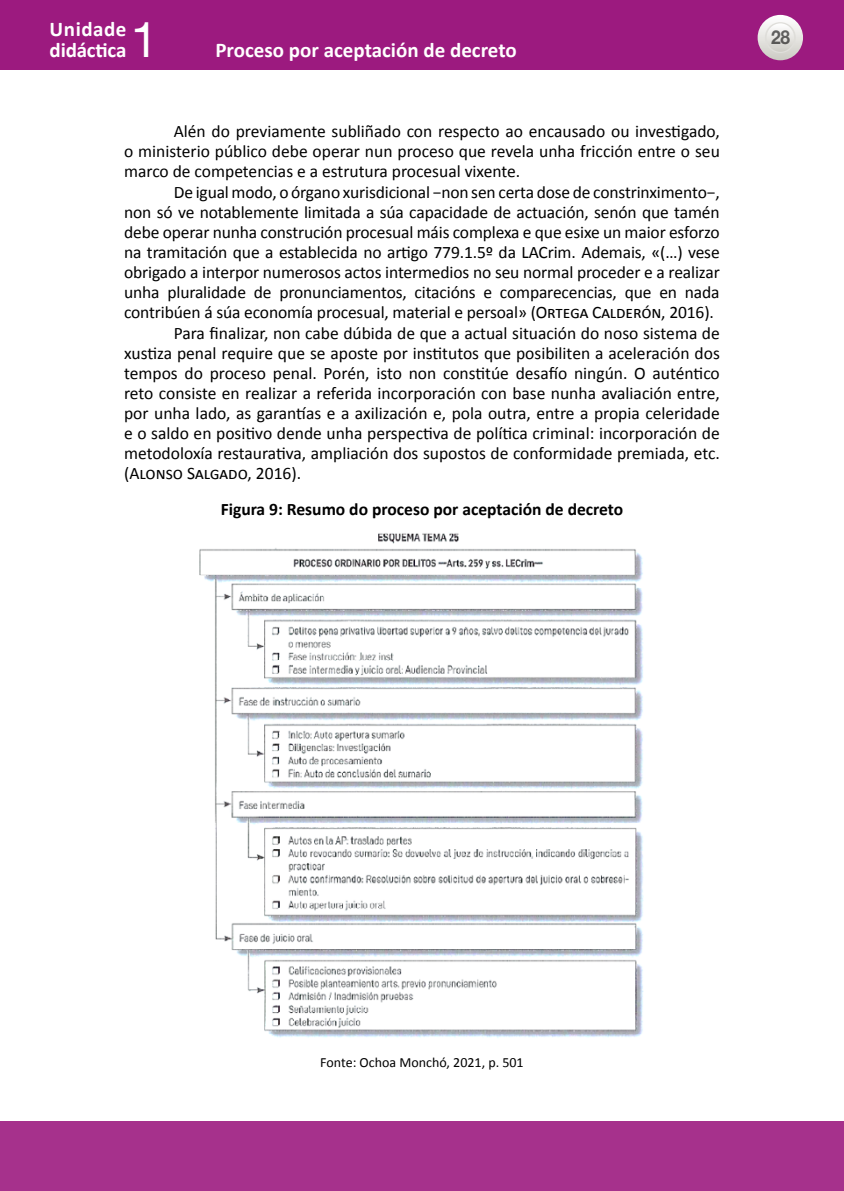
<style>
.page{position:relative;width:844px;height:1191px;background:#fff}
.page>*{position:absolute;margin:0;border:0;box-sizing:border-box;transform-origin:0 0}
.t1{font:49px "Helvetica Neue LT Std";color:#fff}
.t2{font:700 21px/21px "Calibri";color:#fff}
.t3{font:700 19.25px "Helvetica Neue LT Std";color:#000;scale:.9 1}
.t4{font:17.5px/20.1px "Calibri";letter-spacing:-.01em;color:#000;text-align:justify}
.t5{font:700 17.5px "Calibri";color:#000}
.t6{font:14px "Calibri";color:#000}
</style>
<div class="page">
<div style="left:0;top:0;width:843px;height:69px;background:#9c1a7f"></div>
<svg style="left:757px;top:15px;width:45px;height:45px"></svg>
<svg style="left:765px;top:23px;width:29px;height:29px"></svg>
<div style="left:764px;top:22px;width:31px;height:31px;border:1px solid #dfdeda;border-radius:50%"></div>
<div style="left:0;top:1121px;width:843px;height:70px;background:#a6318c"></div>
<img style="left:199px;top:533px;width:445px;height:505px">
<p class="t2" style="left:50px;top:18px;width:78px">Unidade didáctica</p>
<h1 class="t1" style="left:131px;top:11px;width:29px">1</h1>
<p class="t2" style="left:215px;top:39px;width:303px">Proceso por aceptación de decreto</p>
<p class="t4" style="left:124px;top:120px;width:597px;text-indent:50px">Alén do previamente subliñado con respecto ao encausado ou investigado, o ministerio público debe operar nun proceso que revela unha fricción entre o seu marco de competencias e a estrutura procesual vixente.</p>
<p class="t4" style="left:174px;top:181px;width:547px">De igual modo, o órgano xurisdicional −non sen certa dose de constrinximento−,</p>
<p class="t4" style="left:124px;top:201px;width:597px">non só ve notablemente limitada a súa capacidade de actuación, senón que tamén</p>
<p class="t4" style="left:124px;top:221px;width:597px">debe operar nunha construción procesual máis complexa e que esixe un maior esforzo</p>
<p class="t4" style="left:124px;top:241px;width:597px">na tramitación que a establecida no artigo 779.1.5º da LACrim. Ademais, «(…) vese</p>
<p class="t4" style="left:124px;top:261px;width:597px">obrigado a interpor numerosos actos intermedios no seu normal proceder e a realizar</p>
<p class="t4" style="left:124px;top:281px;width:597px">unha pluralidade de pronunciamentos, citacións e comparecencias, que en nada</p>
<p class="t4" style="left:124px;top:302px;width:591px">contribúen á súa economía procesual, material e persoal» (Ortega Calderón, 2016).</p>
<p class="t4" style="left:174px;top:322px;width:547px">Para finalizar, non cabe dúbida de que a actual situación do noso sistema de</p>
<p class="t4" style="left:124px;top:342px;width:597px">xustiza penal require que se aposte por institutos que posibiliten a aceleración dos</p>
<p class="t4" style="left:124px;top:362px;width:597px">tempos do proceso penal. Porén, isto non constitúe desafío ningún. O auténtico</p>
<p class="t4" style="left:124px;top:382px;width:597px">reto consiste en realizar a referida incorporación con base nunha avaliación entre,</p>
<p class="t4" style="left:124px;top:402px;width:597px">por unha lado, as garantías e a axilización e, pola outra, entre a propia celeridade</p>
<p class="t4" style="left:124px;top:422px;width:597px">e o saldo en positivo dende unha perspectiva de política criminal: incorporación de</p>
<p class="t4" style="left:124px;top:442px;width:597px">metodoloxía restaurativa, ampliación dos supostos de conformidade premiada, etc.</p>
<p class="t4" style="left:124px;top:463px;width:178px">(Alonso Salgado, 2016).</p>
<p class="t5" style="left:221px;top:497px;width:404px">Figura 9: Resumo do proceso por aceptación de decreto</p>
<p class="t3" style="left:770px;top:26px;width:23px">28</p>
<p class="t6" style="left:320px;top:1053px;width:205px">Fonte: Ochoa Monchó, 2021, p. 501</p>
</div>
